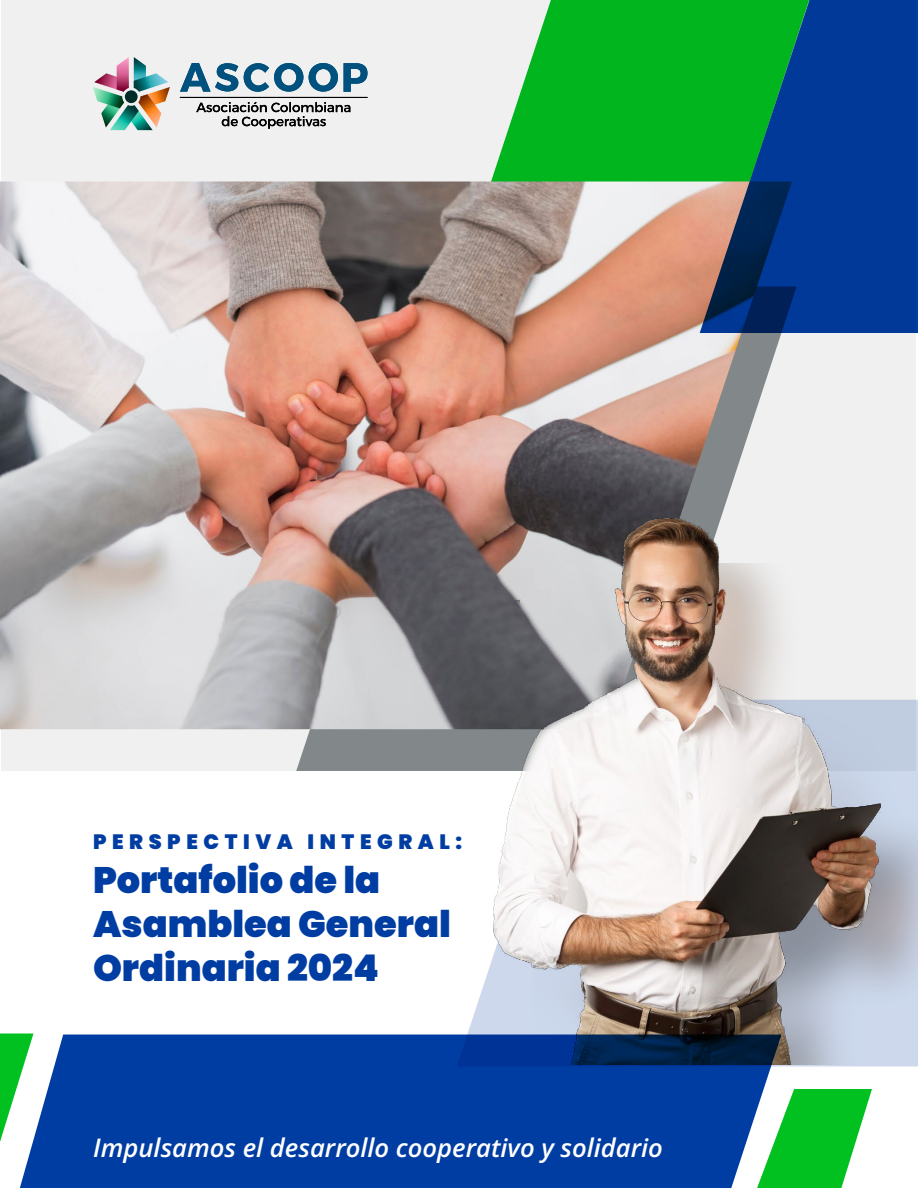
<style>
.page{position:relative;width:918px;height:1188px;background:#fff}
.page>*{position:absolute;margin:0;border:0;box-sizing:border-box;transform-origin:0 0}
.t1{font:900 36.75px/44.1px "Poppins";color:#003da2}
.t2{font:italic 600 25.65px "Open Sans";color:#fff}
.t3{font:900 20.7px "Poppins";letter-spacing:.27em;color:#003da2}
</style>
<div class="page">
<div style="left:2px;top:0;width:914px;height:771px;background:#f0f0f0"></div>
<svg style="left:457px;top:901px;width:461px;height:165px"></svg>
<svg style="left:478px;top:0;width:222px;height:182px;fill:#00b51e"></svg>
<div style="left:296px;top:729px;width:198px;height:42px;background:#82888a"></div>
<svg style="left:781px;top:1089px;width:91px;height:99px"></svg>
<img style="left:0;top:182px;width:782px;height:547px">
<img style="left:880px;top:699px;width:38px;height:366px">
<img style="left:494px;top:518px;width:386px;height:547px">
<svg style="left:0;top:1035px;width:781px;height:153px;background:#104a9f"></svg>
<svg style="left:700px;top:0;width:218px;height:333px;background:#0b5577"></svg>
<hr style="left:180px;top:97px;width:188px;height:1px;background:#000">
<svg style="left:180px;top:63px;width:58px;height:29px"></svg>
<svg style="left:244px;top:63px;width:59px;height:29px"></svg>
<svg style="left:309px;top:63px;width:29px;height:29px"></svg>
<svg style="left:344px;top:63px;width:23px;height:29px"></svg>
<svg style="left:196px;top:102px;width:154px;height:27px"></svg>
<img style="left:93px;top:57px;width:77px;height:73px">
<p class="t3" style="left:93px;top:830px;width:371px">PERSPECTIVA INTEGRAL:</p>
<h1 class="t1" style="left:93px;top:858px;width:359px">Portafolio de la<br>Asamblea General<br>Ordinaria 2024</h1>
<p class="t2" style="left:93px;top:1130px;width:571px">Impulsamos el desarrollo cooperativo y solidario</p>
</div>
